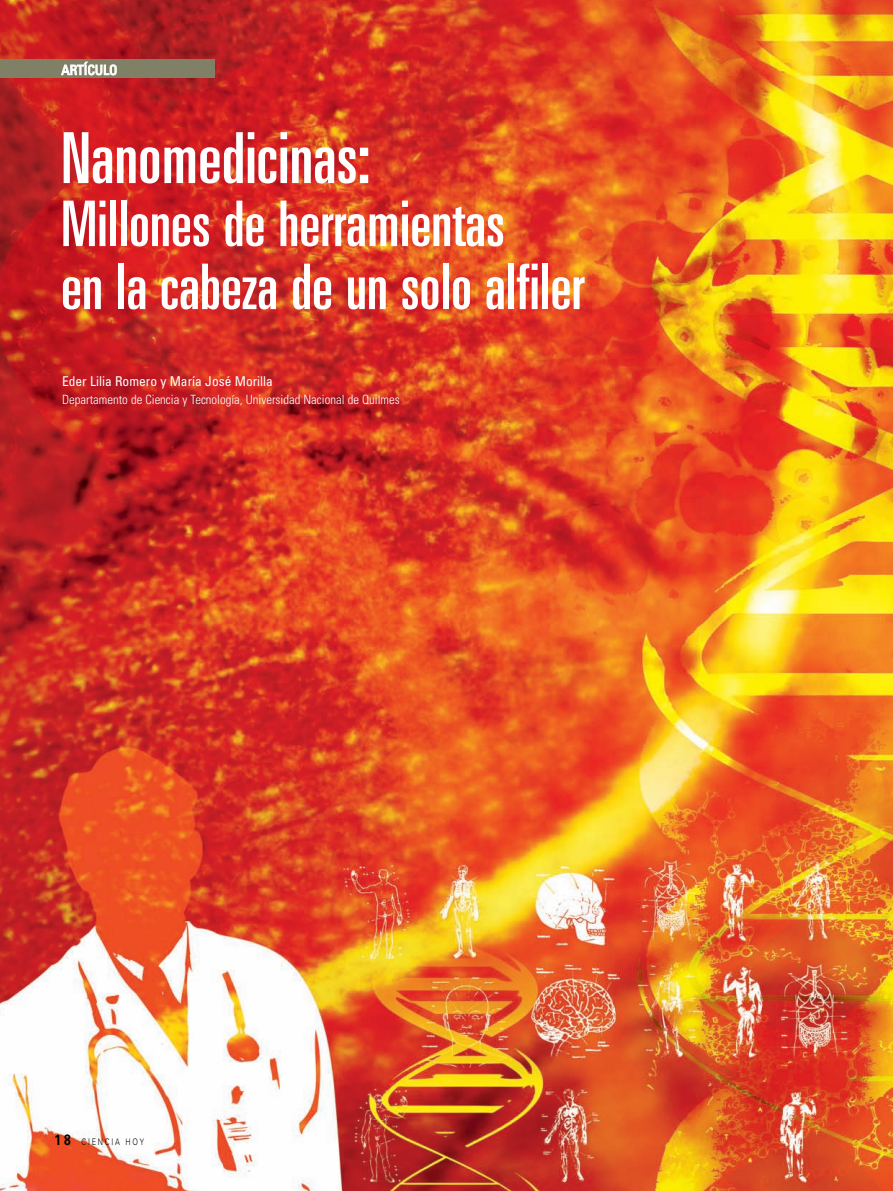
<style>
.page{position:relative;width:893px;height:1191px;background:#fff}
.page>*{position:absolute;margin:0;border:0;box-sizing:border-box;transform-origin:0 0}
.t1{font:ultra-condensed 70.5px "Univers";color:#fff}
.t2{font:ultra-condensed 63px/63px "Univers";color:#fff}
.t3{font:condensed 13.5px "Univers";color:#fff}
.t4{font:300 condensed 12.75px "Univers";color:#fff}
.t5{font:300 9px "Univers";letter-spacing:.24em;color:#000;scale:.8 1}
.s1{font-weight:700;font-size:15px}
</style>
<div class="page">
<img style="left:0;top:0;width:893px;height:1191px">
<div style="left:0;top:59px;width:215px;height:19px;background:#808066"></div>
<p class="t3" style="left:61px;top:65px;width:57px">ARTÍCULO</p>
<h1 class="t1" style="left:61px;top:132px;width:311px">Nanomedicinas:</h1>
<h2 class="t2" style="left:61px;top:198px;width:525px">Millones de herramientas<br>en la cabeza de un solo alfiler</h2>
<p class="t3" style="left:62px;top:377px;width:212px">Eder Lilia Romero y María José Morilla</p>
<p class="t4" style="left:62px;top:394px;width:339px">Departamento de Ciencia y Tecnología, Universidad Nacional de Quilmes</p>
<p class="t5" style="left:55px;top:1138px;width:113px"><span class="s1">18</span> CIENCIA HOY</p>
</div>
